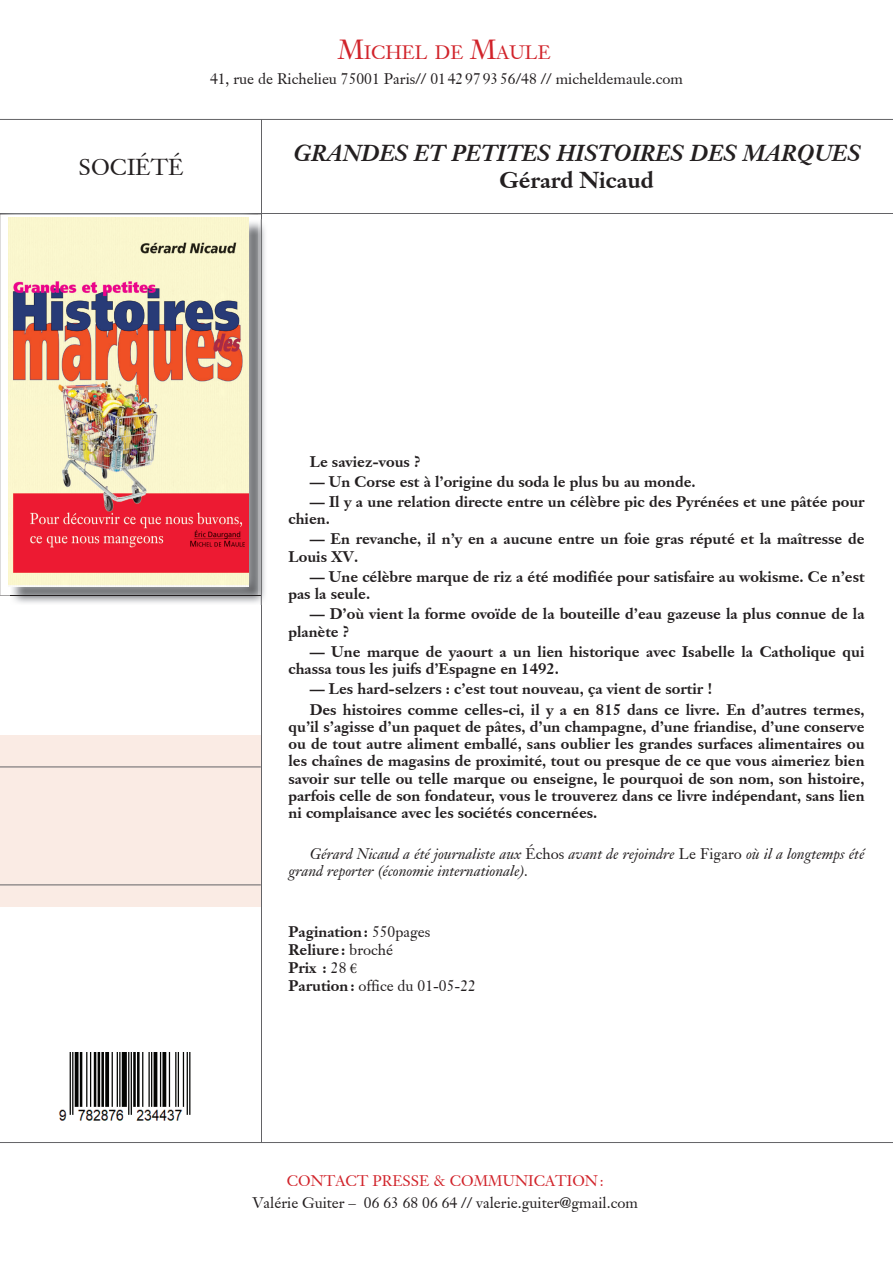
<style>
.page{position:relative;width:893px;height:1263px;background:#fff}
.page>*{position:absolute;margin:0;border:0;box-sizing:border-box;transform-origin:0 0}
.t1{font:italic 700 22.5px "Janson S Si";color:#231f20}
.t2{font:700 22.5px "Janson S Si";color:#231f20}
.t3{font:22.5px "Janson S Si";color:#231f20}
.t4{font:18.9px "Janson S Si";color:#d1232a}
.t5{font:700 15px/17.2px "Janson S Si";color:#231f20}
.t6{font:italic 15px/17.2px "Janson S Si";color:#231f20}
.t7{font:15px "Janson S Si";color:#231f20}
.t8{font:15px "Janson S Si";color:#d1232a}
.s1{font-size:27px}
.s2{font-style:normal}
.s3{font-weight:400}
.s4{font-family:"Minion Pro";font-weight:400}
</style>
<div class="page">
<div style="left:0;top:735px;width:261px;height:172px;background:#faebe4"></div>
<hr style="left:0;top:213px;width:893px;height:1px;background:#636366">
<hr style="left:0;top:766px;width:261px;height:1px;background:#636366">
<hr style="left:0;top:884px;width:261px;height:1px;background:#636366">
<hr style="left:0;top:1142px;width:893px;height:1px;background:#636366">
<hr style="left:0;top:119px;width:893px;height:1px;background:#636366">
<hr style="left:261px;top:119px;width:1px;height:1023px;background:#636366">
<img style="left:58px;top:1052px;width:133px;height:69px">
<img style="left:12px;top:219px;width:253px;height:386px">
<img style="left:261px;top:219px;width:1px;height:386px">
<img style="left:0;top:213px;width:258px;height:382px">
<img style="left:10px;top:219px;width:248px;height:377px">
<img style="left:8px;top:217px;width:240px;height:369px">
<h1 class="t3" style="left:79px;top:152px;width:106px">SOCIÉTÉ</h1>
<p class="t4" style="left:338px;top:40px;width:214px"><span class="s1">M</span>ICHEL DE <span class="s1">M</span>AULE</p>
<p class="t7" style="left:210px;top:69px;width:474px">41, rue de Richelieu 75001 Paris// 01 42 97 93 56/48 // micheldemaule.com</p>
<h1 class="t1" style="left:293px;top:139px;width:569px">GRANDES ET PETITES HISTOIRES DES MARQUES</h1>
<h1 class="t2" style="left:500px;top:166px;width:156px">Gérard Nicaud</h1>
<p class="t5" style="left:310px;top:452px;width:113px">Le saviez-vous ?</p>
<p class="t5" style="left:310px;top:473px;width:387px">— Un Corse est à l’origine du soda le plus bu au monde.</p>
<p class="t5" style="left:288px;top:493px;width:578px;text-indent:21px">— Il y a une relation directe entre un célèbre pic des Pyrénées et une pâtée pour chien.</p>
<p class="t5" style="left:288px;top:530px;width:578px;text-indent:21px">— En revanche, il n’y en a aucune entre un foie gras réputé et la maîtresse de<br>Louis XV.</p>
<p class="t5" style="left:288px;top:568px;width:578px;text-indent:21px">— Une célèbre marque de riz a été modifiée pour satisfaire au wokisme. Ce n’est pas la seule.</p>
<p class="t5" style="left:288px;top:605px;width:578px;text-indent:21px">— D’où vient la forme ovoïde de la bouteille d’eau gazeuse la plus connue de la planète ?</p>
<p class="t5" style="left:288px;top:643px;width:578px;text-indent:21px">— Une marque de yaourt a un lien historique avec Isabelle la Catholique qui chassa tous les juifs d’Espagne en 1492.</p>
<p class="t5" style="left:310px;top:679px;width:556px;line-height:20.2px">— Les hard-selzers : c’est tout nouveau, ça vient de sortir !<br>Des histoires comme celles-ci, il y a en 815 dans ce livre. En d’autres termes,</p>
<p class="t5" style="left:288px;top:718px;width:578px;text-align:justify">qu’il s’agisse d’un paquet de pâtes, d’un champagne, d’une friandise, d’une conserve ou de tout autre aliment emballé, sans oublier les grandes surfaces alimentaires ou les chaînes de magasins de proximité, tout ou presque de ce que vous aimeriez bien savoir sur telle ou telle marque ou enseigne, le pourquoi de son nom, son histoire, parfois celle de son fondateur, vous le trouverez dans ce livre indépendant, sans lien ni complaisance avec les sociétés concernées.</p>
<p class="t6" style="left:288px;top:845px;width:578px;text-indent:21px">Gérard Nicaud a été journaliste aux <span class="s2">Échos</span> avant de rejoindre <span class="s2">Le Figaro</span> où il a longtemps été grand reporter (économie internationale).</p>
<p class="t5" style="left:288px;top:923px;width:189px;line-height:18px">Pagination : <span class="s3">550pages<br></span>Reliure : <span class="s3">broché<br></span>Prix : <span class="s3">28</span> <span class="s4">€<br></span>Parution : <span class="s3">office du 01-05-22</span></p>
<p class="t8" style="left:287px;top:1171px;width:318px">CONTACT PRESSE &amp; COMMUNICATION :</p>
<p class="t7" style="left:253px;top:1193px;width:387px">Valérie Guiter – 06 63 68 06 64 // valerie.guiter@gmail.com</p>
</div>
